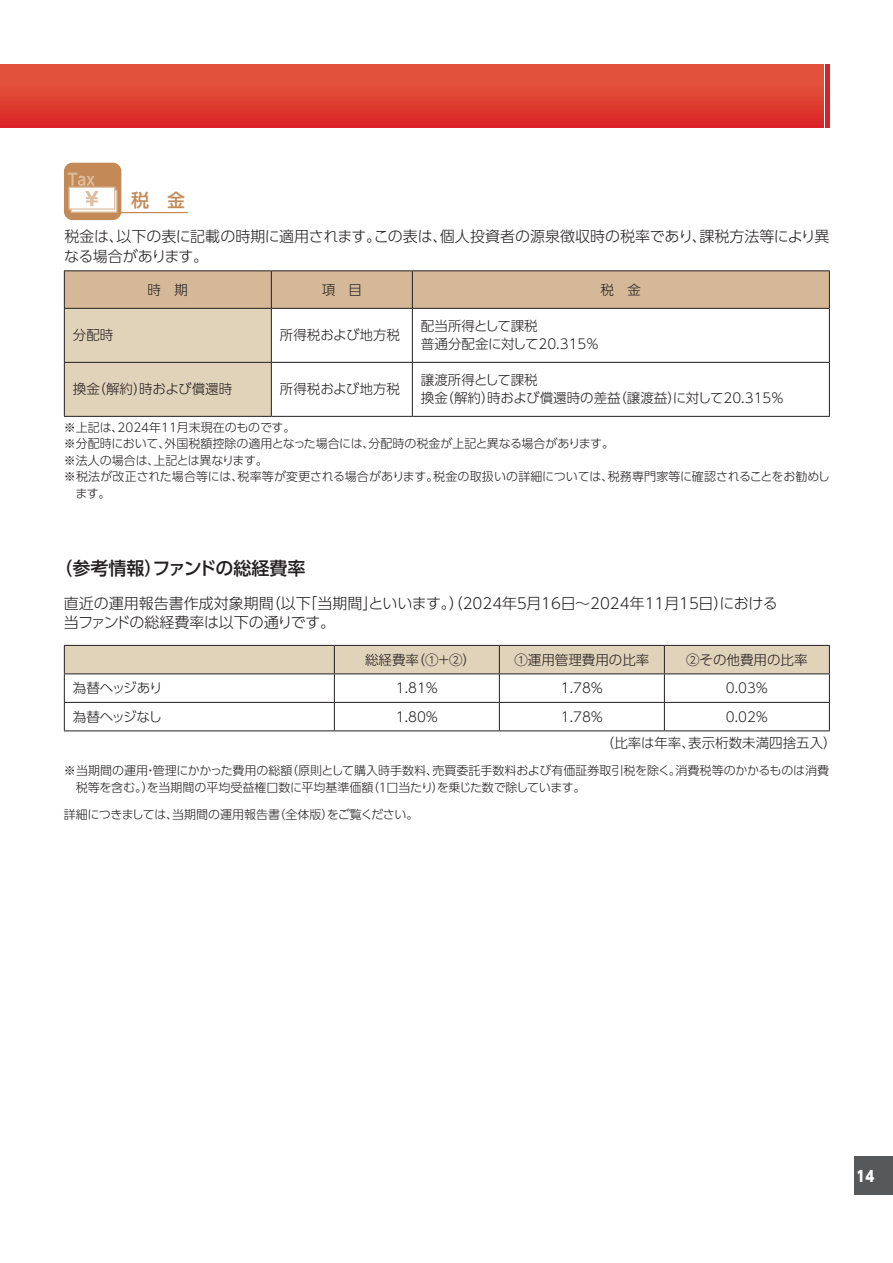
<style>
.page{position:relative;width:893px;height:1263px;background:#fff}
.page>*{position:absolute;margin:0;border:0;box-sizing:border-box;transform-origin:0 0}
.t1{font:500 18px "UD Shin Go Pro";color:#231f20}
.t2{font:500 18px "UD Shin Go Pro";color:#c38a57}
.t3{font:300 15px/19.5px "UD Shin Go Pro";color:#231f20}
.t4{font:800 15px "UD Shin Go Pro";color:#fff;scale:.9 1}
.t5{font:300 13.5px/18px "UD Shin Go Pro";color:#231f20}
.t6{font:300 13.5px "UD Shin Go Pro";letter-spacing:-.045em;color:#231f20}
.t7{font:300 13.5px "UD Shin Go Pro";letter-spacing:-.065em;color:#231f20}
.t8{font:300 12px/16.5px "UD Shin Go Pro";color:#231f20}
.t9{font:300 12px "UD Shin Go Pro";letter-spacing:-.02em;color:#231f20}
</style>
<div class="page">
<div style="left:855px;top:1157px;width:38px;height:38px;background:#57585a"></div>
<hr style="left:93px;top:212px;width:95px;height:1px;background:#c38a57">
<div style="left:64px;top:163px;width:57px;height:57px;background:#c38a57;border-radius:9px"></div>
<div style="left:71px;top:190px;width:46px;height:22px;background:#fff"></div>
<div style="left:71px;top:190px;width:46px;height:23px;border:1px solid #debd9f"></div>
<div style="left:69px;top:187px;width:46px;height:22px;background:#fff"></div>
<div style="left:68px;top:187px;width:47px;height:23px;border:1px solid #debd9f"></div>
<svg style="left:68px;top:173px;width:31px;height:33px"></svg>
<svg style="left:65px;top:271px;width:764px;height:145px"></svg>
<hr style="left:64px;top:270px;width:207px;height:1px;background:#231f20">
<hr style="left:64px;top:271px;width:1px;height:37px;background:#231f20">
<hr style="left:271px;top:270px;width:141px;height:1px;background:#231f20">
<hr style="left:271px;top:271px;width:1px;height:37px;background:#231f20">
<hr style="left:412px;top:270px;width:418px;height:1px;background:#231f20">
<hr style="left:412px;top:271px;width:1px;height:37px;background:#231f20">
<hr style="left:829px;top:271px;width:1px;height:37px;background:#231f20">
<hr style="left:64px;top:308px;width:207px;height:1px;background:#231f20">
<hr style="left:64px;top:309px;width:1px;height:53px;background:#231f20">
<hr style="left:271px;top:308px;width:141px;height:1px;background:#231f20">
<hr style="left:271px;top:309px;width:1px;height:53px;background:#231f20">
<hr style="left:412px;top:308px;width:418px;height:1px;background:#231f20">
<hr style="left:412px;top:309px;width:1px;height:53px;background:#231f20">
<hr style="left:829px;top:309px;width:1px;height:53px;background:#231f20">
<hr style="left:64px;top:362px;width:207px;height:1px;background:#231f20">
<hr style="left:64px;top:363px;width:1px;height:53px;background:#231f20">
<hr style="left:271px;top:362px;width:141px;height:1px;background:#231f20">
<hr style="left:271px;top:363px;width:1px;height:53px;background:#231f20">
<hr style="left:412px;top:362px;width:418px;height:1px;background:#231f20">
<hr style="left:412px;top:363px;width:1px;height:53px;background:#231f20">
<hr style="left:829px;top:363px;width:1px;height:53px;background:#231f20">
<hr style="left:64px;top:416px;width:207px;height:1px;background:#231f20">
<hr style="left:271px;top:416px;width:141px;height:1px;background:#231f20">
<hr style="left:412px;top:416px;width:418px;height:1px;background:#231f20">
<svg style="left:64px;top:645px;width:766px;height:85px"></svg>
<hr style="left:64px;top:730px;width:270px;height:1px;background:#231f20">
<hr style="left:334px;top:730px;width:165px;height:1px;background:#231f20">
<hr style="left:499px;top:730px;width:165px;height:1px;background:#231f20">
<hr style="left:664px;top:730px;width:166px;height:1px;background:#231f20">
<div style="left:0;top:64px;width:823px;height:64px;background:linear-gradient(to bottom,#e45d3f,#db2729)"></div>
<hr style="left:825px;top:64px;width:4px;height:64px;background:#da2128">
<h1 class="t2" style="left:131px;top:186px;width:55px">税　金</h1>
<p class="t3" style="left:64px;top:226px;width:767px">税金は、以下の表に記載の時期に適用されます。この表は、個人投資者の源泉徴収時の税率であり、課税方法等により異なる場合があります。</p>
<p class="t5" style="left:148px;top:280px;width:42px">時　期</p>
<p class="t5" style="left:322px;top:280px;width:42px">項　目</p>
<p class="t5" style="left:601px;top:280px;width:42px">税　金</p>
<p class="t5" style="left:73px;top:326px;width:42px">分配時</p>
<p class="t5" style="left:280px;top:326px;width:122px">所得税および地方税</p>
<p class="t5" style="left:421px;top:317px;width:180px">配当所得として課税<br>普通分配金に対して20.315％</p>
<p class="t5" style="left:73px;top:380px;width:161px">換金（解約）時および償還時</p>
<p class="t5" style="left:280px;top:380px;width:122px">所得税および地方税</p>
<p class="t5" style="left:421px;top:371px;width:365px">譲渡所得として課税<br>換金（解約）時および償還時の差益（譲渡益）に対して20.315％</p>
<p class="t8" style="left:64px;top:419px;width:233px">※上記は、2024年11月末現在のものです。</p>
<p class="t8" style="left:64px;top:435px;width:552px">※分配時において、外国税額控除の適用となった場合には、分配時の税金が上記と異なる場合があります。</p>
<p class="t9" style="left:64px;top:450px;width:205px">※法人の場合は、上記とは異なります。</p>
<p class="t8" style="left:64px;top:468px;width:767px">※税法が改正された場合等には、税率等が変更される場合があります。税金の取扱いの詳細については、税務専門家等に確認されることをお勧めし</p>
<p class="t8" style="left:76px;top:485px;width:37px">ます。</p>
<h1 class="t1" style="left:55px;top:553px;width:252px">（参考情報）ファンドの総経費率</h1>
<p class="t3" style="left:64px;top:593px;width:715px">直近の運用報告書作成対象期間（以下「当期間」といいます。）（2024年５月16日～2024年11月15日）における当ファンドの総経費率は以下の通りです。</p>
<p class="t5" style="left:365px;top:650px;width:112px">総経費率（①＋②）</p>
<p class="t5" style="left:514px;top:650px;width:136px">①運用管理費用の比率</p>
<p class="t5" style="left:686px;top:650px;width:123px">②その他費用の比率</p>
<p class="t6" style="left:73px;top:677px;width:91px">為替ヘッジあり</p>
<p class="t5" style="left:396px;top:679px;width:44px">1.81％</p>
<p class="t5" style="left:561px;top:679px;width:44px">1.78％</p>
<p class="t5" style="left:726px;top:679px;width:44px">0.03％</p>
<p class="t7" style="left:73px;top:706px;width:90px">為替ヘッジなし</p>
<p class="t5" style="left:396px;top:707px;width:44px">1.80％</p>
<p class="t5" style="left:561px;top:707px;width:44px">1.78％</p>
<p class="t5" style="left:601px;top:703px;width:237px;line-height:26.2px;text-indent:125px">0.02％<br>（比率は年率、表示桁数未満四捨五入）</p>
<p class="t8" style="left:76px;top:762px;width:755px;text-indent:-12px">※当期間の運用・管理にかかった費用の総額（原則として購入時手数料、売買委託手数料および有価証券取引税を除く。消費税等のかかるものは消費税等を含む。）を当期間の平均受益権口数に平均基準価額（１口当たり）を乗じた数で除しています。</p>
<p class="t8" style="left:64px;top:805px;width:356px">詳細につきましては、当期間の運用報告書（全体版）をご覧ください。</p>
<p class="t4" style="left:856px;top:1163px;width:21px">14</p>
</div>
